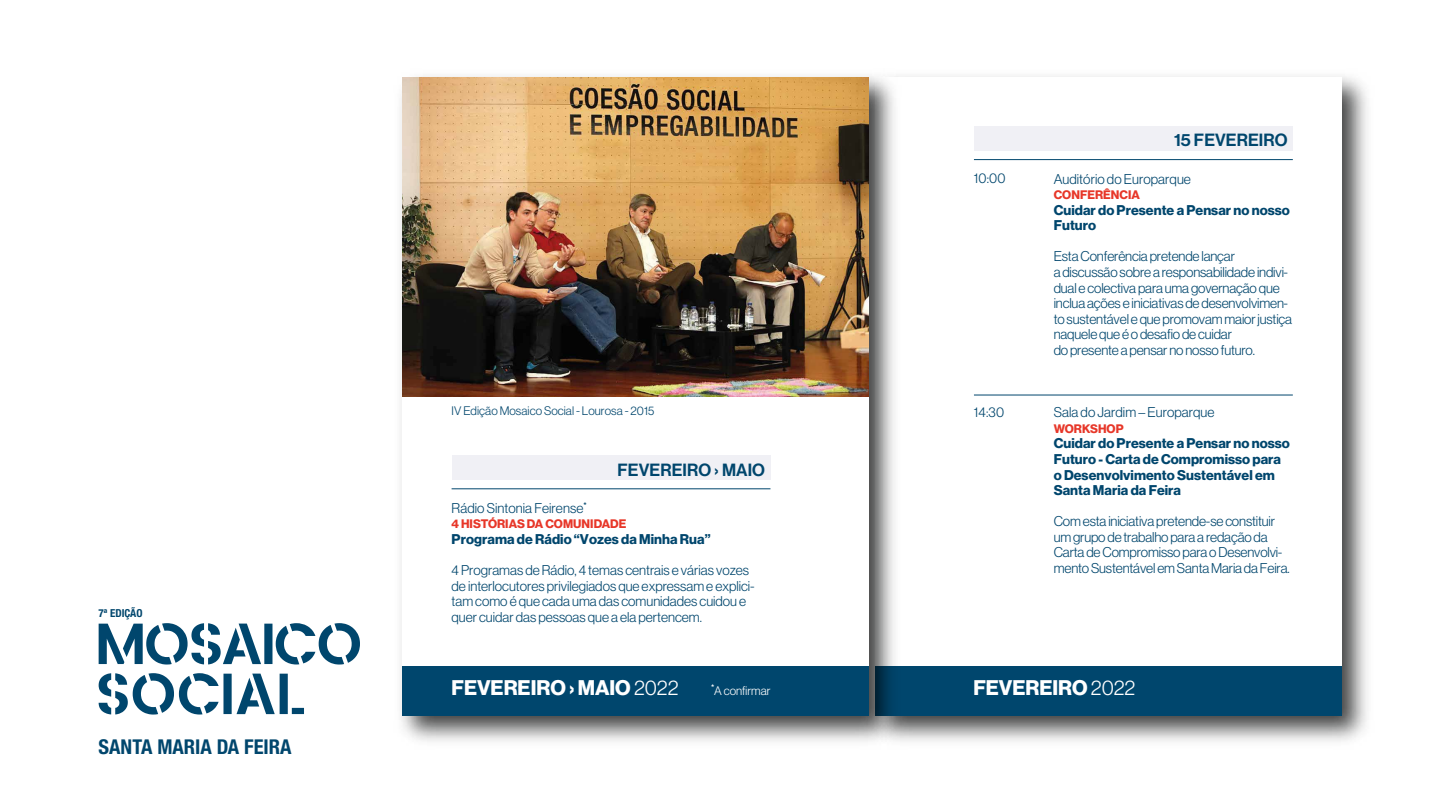
<style>
.page{position:relative;width:1440px;height:810px;background:#fff}
.page>*{position:absolute;margin:0;border:0;box-sizing:border-box;transform-origin:0 0}
.t1{font:20.77px "N Haas Grotesk DS Std 75 Bd";color:#fff}
.t2{font:700 condensed 20.48px "Helvetica Neue LT Std";color:#00466d}
.t3{font:17.33px "N Haas Grotesk DS Std 65 Md";letter-spacing:.005em;color:#00466d}
.t4{font:13.88px/15.6px "N Haas Grotesk DS Std 45 Lt";letter-spacing:-.01em;color:#00466d}
.t5{font:13.88px/15.6px "N Haas Grotesk DS Std 75 Bd";letter-spacing:.005em;color:#00466d}
.t6{font:12.15px "N Haas Grotesk DS Std 75 Bd";letter-spacing:.005em;color:#e73729}
.t7{font:12.15px "N Haas Grotesk DS Std 45 Lt";letter-spacing:.005em;color:#00466d}
.t8{font:12.15px "N Haas Grotesk DS Std 45 Lt";color:#fff}
.t9{font:700 condensed 11.02px "Helvetica Neue LT Std";color:#00466d}
.s1{font-family:"N Haas Grotesk DS Std 45 Lt"}
</style>
<div class="page">
<img style="left:907px;top:76px;width:461px;height:666px">
<div style="left:875px;top:77px;width:466px;height:638px;background:#fff"></div>
<svg style="left:99px;top:623px;width:261px;height:42px"></svg>
<svg style="left:99px;top:673px;width:205px;height:42px"></svg>
<div style="left:875px;top:666px;width:466px;height:49px;background:#00466d"></div>
<div style="left:974px;top:126px;width:319px;height:25px;background:#f0f0f5"></div>
<hr style="left:974px;top:159px;width:319px;height:1px;background:#00466d">
<hr style="left:974px;top:395px;width:319px;height:1px;background:#00466d">
<img style="left:400px;top:76px;width:507px;height:666px">
<div style="left:403px;top:77px;width:466px;height:638px;background:#fff"></div>
<div style="left:403px;top:666px;width:466px;height:49px;background:#00466d"></div>
<img style="left:403px;top:77px;width:466px;height:319px">
<div style="left:452px;top:456px;width:318px;height:24px;background:#f0f0f5"></div>
<hr style="left:452px;top:488px;width:318px;height:1px;background:#00466d">
<p class="t9" style="left:99px;top:607px;width:45px">7ª EDIÇÃO</p>
<h2 class="t2" style="left:99px;top:734px;width:194px">SANTA MARIA DA FEIRA</h2>
<p class="t7" style="left:452px;top:404px;width:204px">IV Edição Mosaico Social - Lourosa - 2015</p>
<p class="t3" style="left:618px;top:459px;width:149px">FEVEREIRO › MAIO</p>
<p class="t4" style="left:452px;top:500px;width:137px">Rádio Sintonia Feirense<sup>*</sup></p>
<p class="t6" style="left:452px;top:517px;width:176px">4 HISTÓRIAS DA COMUNIDADE</p>
<p class="t5" style="left:452px;top:531px;width:261px">Programa de Rádio “Vozes da Minha Rua”</p>
<p class="t4" style="left:452px;top:562px;width:305px">4 Programas de Rádio, 4 temas centrais e várias vozes de interlocutores privilegiados que expressam e explici&shy;tam como é que cada uma das comunidades cuidou e quer cuidar das pessoas que a ela pertencem.</p>
<h1 class="t1" style="left:452px;top:675px;width:228px">FEVEREIRO › MAIO <span class="s1">2022</span></h1>
<p class="t8" style="left:711px;top:684px;width:61px"><sup>*</sup>A confirmar</p>
<p class="t4" style="left:974px;top:171px;width:33px">10:00</p>
<p class="t4" style="left:974px;top:404px;width:32px">14:30</p>
<p class="t3" style="left:1174px;top:130px;width:115px">15 FEVEREIRO</p>
<p class="t4" style="left:1054px;top:171px;width:139px">Auditório do Europarque</p>
<p class="t6" style="left:1054px;top:188px;width:88px">CONFERÊNCIA</p>
<p class="t5" style="left:1054px;top:202px;width:238px">Cuidar do Presente a Pensar no nosso<br>Futuro</p>
<p class="t4" style="left:1054px;top:249px;width:240px">EstaConferência pretende lançar<br>a discussão sobre a responsabilidade indivi&shy;dual e colectivapara umagovernação que inclua ações e iniciativas de desenvolvimen&shy;tosustentável e quepromovam maior justiça naquele que é o desafio de cuidar dopresente apensar nonossofuturo.</p>
<p class="t4" style="left:1054px;top:405px;width:162px">Sala do Jardim – Europarque</p>
<p class="t6" style="left:1054px;top:421px;width:71px">WORKSHOP</p>
<p class="t5" style="left:1054px;top:436px;width:238px">Cuidar do Presente a Pensar no nosso<br>Futuro - Carta de Compromisso para o Desenvolvimento Sustentável em<br>Santa Maria da Feira</p>
<p class="t4" style="left:1054px;top:514px;width:238px">Com esta iniciativa pretende-se constituir um grupo de trabalhopara a redação da Carta de Compromissopara oDesenvolvi&shy;mento Sustentável emSanta Maria da Feira.</p>
<h1 class="t1" style="left:973px;top:675px;width:163px">FEVEREIRO <span class="s1">2022</span></h1>
</div>
